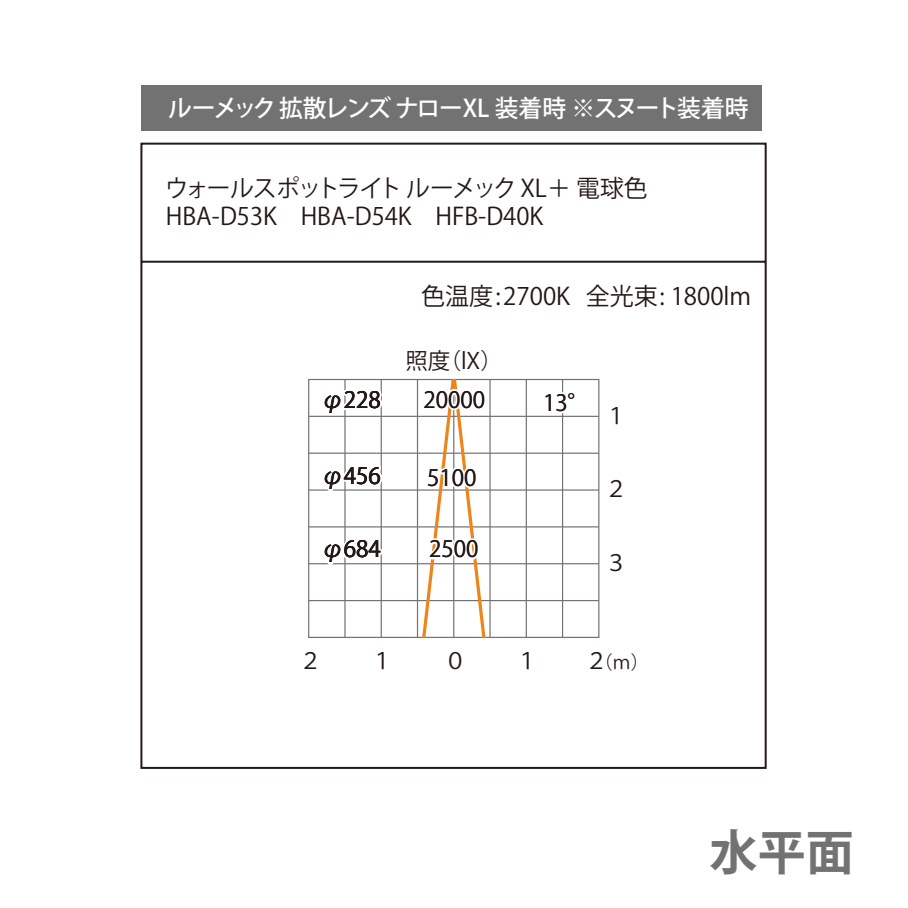
<style>
.page{position:relative;width:908px;height:908px;background:#fff}
.page>*{position:absolute;margin:0;border:0;box-sizing:border-box;transform-origin:0 0}
.t1{font:700 48px "Koz Go Pro";color:#727272}
.t2{font:24px/28px "Koz Go Pro";color:#231916}
.t3{font:500 24px "Koz Go Pro";letter-spacing:-.085em;color:#fff}
.t4{font:22.4px "Koz Go Pr 6 N";color:#231916}
.t5{font:22.4px "Koz Go Pro";color:#231916}
.t6{font:18.4px "Koz Go Pro";color:#231916}
.s1{font-size:22.4px}
</style>
<div class="page">
<svg style="left:140px;top:142px;width:627px;height:627px"></svg>
<div style="left:308px;top:379px;width:291px;height:258px;border:1px solid #727272"></div>
<hr style="left:344px;top:379px;width:1px;height:258px;background:#727272">
<hr style="left:380px;top:379px;width:2px;height:258px;background:#727272">
<hr style="left:416px;top:379px;width:2px;height:258px;background:#727272">
<hr style="left:489px;top:379px;width:1px;height:258px;background:#727272">
<hr style="left:525px;top:379px;width:1px;height:258px;background:#727272">
<hr style="left:561px;top:379px;width:2px;height:258px;background:#727272">
<hr style="left:308px;top:415px;width:290px;height:2px;background:#727272">
<hr style="left:308px;top:452px;width:290px;height:1px;background:#727272">
<hr style="left:308px;top:489px;width:290px;height:1px;background:#727272">
<hr style="left:308px;top:526px;width:290px;height:1px;background:#727272">
<hr style="left:308px;top:562px;width:290px;height:2px;background:#727272">
<hr style="left:308px;top:599px;width:290px;height:2px;background:#727272">
<div style="left:141px;top:85px;width:620px;height:46px;background:#727272"></div>
<svg style="left:540px;top:389px;width:29px;height:26px"></svg>
<div style="left:566px;top:391px;width:10px;height:10px;border:4px solid #fff;border-radius:50%"></div>
<div style="left:567px;top:392px;width:8px;height:8px;border:4px solid #fff;border-radius:50%"></div>
<svg style="left:418px;top:379px;width:70px;height:258px"></svg>
<div style="left:452px;top:538px;width:15px;height:21px;border:4px solid #fff;border-radius:50%"></div>
<div style="left:454px;top:539px;width:11px;height:19px;border:4px solid #fff;border-radius:50%"></div>
<div style="left:465px;top:538px;width:14px;height:21px;border:4px solid #fff;border-radius:50%"></div>
<div style="left:466px;top:539px;width:11px;height:19px;border:4px solid #fff;border-radius:50%"></div>
<svg style="left:321px;top:386px;width:62px;height:30px"></svg>
<svg style="left:321px;top:525px;width:63px;height:41px"></svg>
<svg style="left:321px;top:451px;width:63px;height:41px"></svg>
<p class="t3" style="left:168px;top:93px;width:581px">ルーメック 拡散レンズ ナローXL 装着時 ※スヌート装着時</p>
<p class="t2" style="left:165px;top:174px;width:484px">ウォールスポットライト ルーメック XL＋ 電球色<br>HBA-D53K　HBA-D54K　HFB-D40K</p>
<p class="t2" style="left:421px;top:283px;width:331px">色温度:2700K 全光束: 1800lm</p>
<p class="t5" style="left:405px;top:346px;width:99px">照度（lX）</p>
<p class="t4" style="left:321px;top:387px;width:61px">φ228</p>
<p class="t4" style="left:423px;top:387px;width:63px">20000</p>
<p class="t4" style="left:542px;top:390px;width:48px">13°</p>
<p class="t5" style="left:604px;top:400px;width:24px">１</p>
<p class="t4" style="left:321px;top:463px;width:61px">φ456</p>
<p class="t4" style="left:427px;top:465px;width:51px">5100</p>
<p class="t5" style="left:604px;top:474px;width:24px">２</p>
<p class="t4" style="left:321px;top:536px;width:61px">φ684</p>
<p class="t4" style="left:429px;top:536px;width:51px">2500</p>
<p class="t5" style="left:604px;top:547px;width:24px">３</p>
<p class="t5" style="left:299px;top:645px;width:24px">２</p>
<p class="t6" style="left:585px;top:649px;width:66px"><span class="s1">２</span>（ｍ）</p>
<p class="t5" style="left:370px;top:645px;width:24px">１</p>
<p class="t5" style="left:444px;top:645px;width:24px">０</p>
<p class="t5" style="left:515px;top:645px;width:24px">１</p>
<h1 class="t1" style="left:709px;top:820px;width:145px">水平面</h1>
</div>
